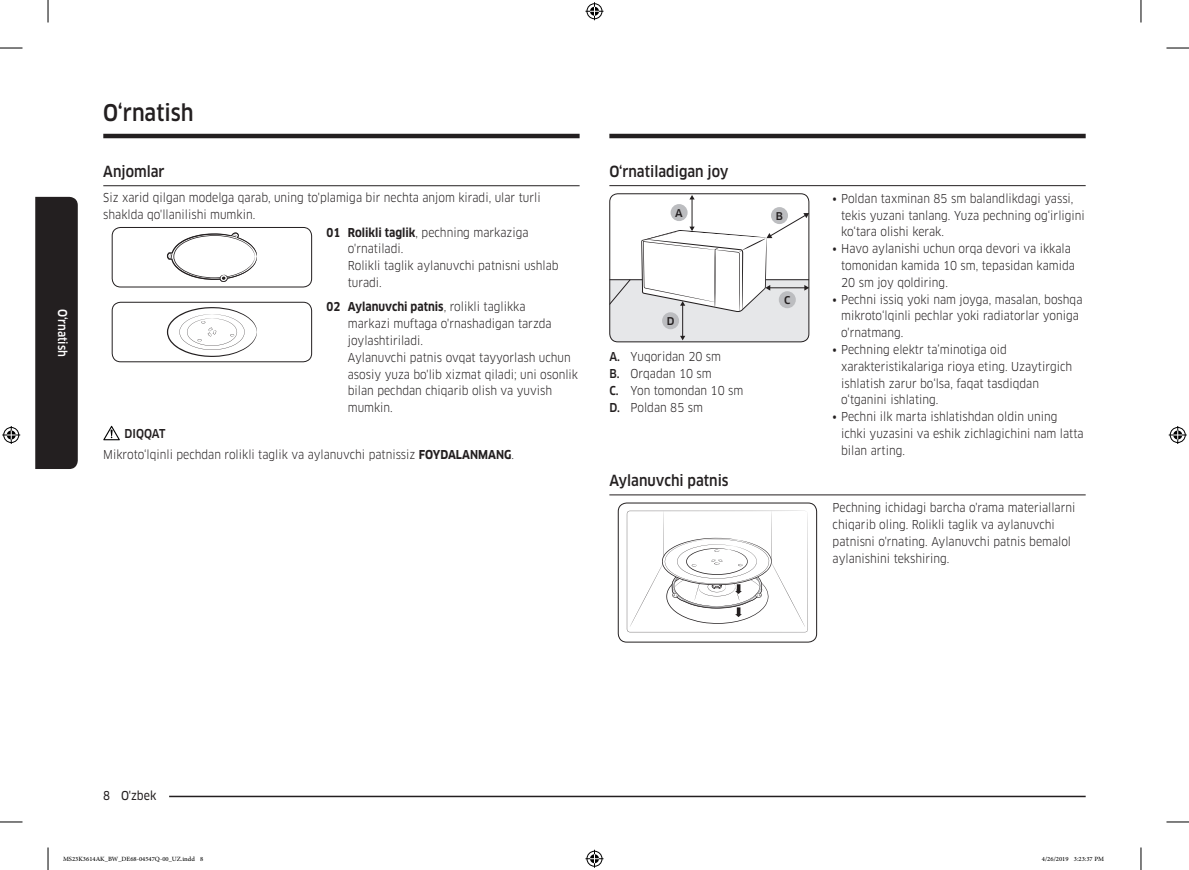
<style>
.page{position:relative;width:1189px;height:870px;background:#fff}
.page>*{position:absolute;margin:0;border:0;box-sizing:border-box;transform-origin:0 0}
.t1{font:500 22.5px "Samsung Clan Pro";color:#231f20;scale:.9 1}
.t2{font:500 15px "Samsung Clan Pro";color:#231f20;scale:.9 1}
.P_Underlist_02{font:12px/16.8px "Samsung Clan Pro";color:#231f20;scale:.9 1}
.SIDEBAR{font:500 12px "Samsung Clan Pro";color:#fff;scale:.9 1}
.t3{font:12px "Samsung Clan Pro News";color:#231f20;scale:.9 1}
.DL_DT_Caution{font:500 12px "Samsung Clan Pro";color:#231f20;scale:.9 1}
.t4{font:500 10.5px "Samsung Clan Pro";color:#231f20}
.t5{font:9px "Adobe Arabic";color:#000}
.s1{font-weight:700}
.s2{font-weight:500}
.s3{font-family:"Samsung Clan Pro News"}
</style>
<div class="page">
<hr style="left:150px;top:796px;width:935px;height:1px;background:#231f20">
<div style="left:103px;top:787px;width:66px;height:15px;background:#fff"></div>
<div style="left:35px;top:197px;width:43px;height:272px;background:#231f20"></div>
<hr style="left:609px;top:134px;width:476px;height:4px;background:#231f20">
<hr style="left:103px;top:134px;width:477px;height:4px;background:#231f20">
<hr style="left:103px;top:185px;width:477px;height:1px;background:#231f20">
<svg style="left:167px;top:232px;width:90px;height:50px"></svg>
<div style="left:112px;top:227px;width:200px;height:60px;border:1px solid #231f20;border-radius:9px"></div>
<svg style="left:167px;top:307px;width:90px;height:50px"></svg>
<div style="left:112px;top:302px;width:200px;height:60px;border:1px solid #231f20;border-radius:9px"></div>
<svg style="left:103px;top:426px;width:17px;height:14px"></svg>
<hr style="left:609px;top:185px;width:476px;height:1px;background:#231f20">
<hr style="left:609px;top:494px;width:476px;height:1px;background:#231f20">
<div style="left:609px;top:280px;width:200px;height:62px;background:#e6e7e9"></div>
<hr style="left:609px;top:279px;width:200px;height:1px;background:#231f20">
<svg style="left:611px;top:279px;width:20px;height:25px"></svg>
<hr style="left:682px;top:305px;width:1px;height:32px;background:#231f20">
<svg style="left:680px;top:336px;width:5px;height:4px"></svg>
<svg style="left:641px;top:195px;width:168px;height:117px"></svg>
<div style="left:670px;top:204px;width:17px;height:17px;background:#bcbdc0;border-radius:50%"></div>
<div style="left:771px;top:207px;width:17px;height:17px;background:#bcbdc0;border-radius:50%"></div>
<div style="left:779px;top:291px;width:17px;height:17px;background:#bcbdc0;border-radius:50%"></div>
<div style="left:662px;top:312px;width:17px;height:17px;background:#bcbdc0;border-radius:50%"></div>
<div style="left:609px;top:193px;width:200px;height:149px;border:1px solid #231f20;border-radius:8px"></div>
<svg style="left:626px;top:510px;width:180px;height:123px"></svg>
<svg style="left:627px;top:511px;width:181px;height:121px"></svg>
<div style="left:618px;top:503px;width:199px;height:139px;border:1px solid #231f20;border-radius:9px"></div>
<svg style="left:0;top:48px;width:22px;height:1px"></svg>
<svg style="left:1166px;top:48px;width:23px;height:1px"></svg>
<svg style="left:0;top:822px;width:22px;height:1px"></svg>
<svg style="left:1166px;top:822px;width:23px;height:1px"></svg>
<svg style="left:48px;top:0;width:1px;height:22px"></svg>
<svg style="left:48px;top:847px;width:1px;height:23px"></svg>
<svg style="left:1141px;top:0;width:1px;height:22px"></svg>
<svg style="left:1141px;top:847px;width:1px;height:23px"></svg>
<svg style="left:585px;top:2px;width:18px;height:18px"></svg>
<svg style="left:585px;top:850px;width:18px;height:18px"></svg>
<svg style="left:2px;top:426px;width:18px;height:18px"></svg>
<svg style="left:1169px;top:426px;width:18px;height:18px"></svg>
<p class="SIDEBAR" style="left:70px;top:309px;width:55px;rotate:90deg">O‘rnatish</p>
<h1 class="t1" style="left:103px;top:100px;width:102px">O‘rnatish</h1>
<h2 class="t2" style="left:103px;top:163px;width:70px">Anjomlar</h2>
<p class="P_Underlist_02" style="left:103px;top:189px;width:487px">Siz xarid qilgan modelga qarab, uning to'plamiga bir nechta anjom kiradi, ular turli shaklda qo'llanilishi mumkin.</p>
<p class="P_Underlist_02" style="left:348px;top:224px;width:202px;text-indent:-21px"><span class="s1">01 Rolikli taglik</span>, pechning markaziga o'rnatiladi.</p>
<p class="P_Underlist_02" style="left:348px;top:257px;width:236px">Rolikli taglik aylanuvchi patnisni ushlab turadi.</p>
<p class="P_Underlist_02" style="left:348px;top:298px;width:228px;text-indent:-21px"><span class="s1">02 Aylanuvchi patnis</span>, rolikli taglikka markazi muftaga o'rnashadigan tarzda joylashtiriladi.</p>
<p class="P_Underlist_02" style="left:348px;top:349px;width:257px">Aylanuvchi patnis ovqat tayyorlash uchun asosiy yuza bo'lib xizmat qiladi; uni osonlik bilan pechdan chiqarib olish va yuvish mumkin.</p>
<p class="DL_DT_Caution" style="left:125px;top:427px;width:47px">DIQQAT</p>
<p class="P_Underlist_02" style="left:103px;top:446px;width:458px">Mikroto‘lqinli pechdan rolikli taglik va aylanuvchi patnissiz <span class="s1">FOYDALANMANG</span>.</p>
<h2 class="t2" style="left:609px;top:162px;width:134px">O‘rnatiladigan joy</h2>
<p class="t4" style="left:675px;top:207px;width:9px">A</p>
<p class="t4" style="left:776px;top:210px;width:9px">B</p>
<p class="t4" style="left:667px;top:315px;width:9px">D</p>
<p class="P_Underlist_02" style="left:609px;top:348px;width:126px"><span class="s2">A.</span> Yuqoridan 20 sm</p>
<p class="P_Underlist_02" style="left:609px;top:365px;width:115px"><span class="s2">B.</span> Orqadan 10 sm</p>
<p class="P_Underlist_02" style="left:609px;top:382px;width:150px"><span class="s2">C.</span> Yon tomondan 10 sm</p>
<p class="P_Underlist_02" style="left:609px;top:399px;width:106px"><span class="s2">D.</span> Poldan 85 sm</p>
<h2 class="t2" style="left:609px;top:472px;width:134px">Aylanuvchi patnis</h2>
<p class="t4" style="left:784px;top:294px;width:8px">C</p>
<p class="P_Underlist_02" style="left:841px;top:190px;width:272px;text-indent:-9px"><span class="s3">•</span> Poldan taxminan 85 sm balandlikdagi yassi, tekis yuzani tanlang. Yuza pechning og‘irligini ko‘tara olishi kerak.</p>
<p class="P_Underlist_02" style="left:841px;top:240px;width:261px;text-indent:-9px"><span class="s3">•</span> Havo aylanishi uchun orqa devori va ikkala tomonidan kamida 10 sm, tepasidan kamida<br>20 sm joy qoldiring.</p>
<p class="P_Underlist_02" style="left:841px;top:291px;width:270px;text-indent:-9px"><span class="s3">•</span> Pechni issiq yoki nam joyga, masalan, boshqa mikroto‘lqinli pechlar yoki radiatorlar yoniga o'rnatmang.</p>
<p class="P_Underlist_02" style="left:841px;top:341px;width:258px;text-indent:-9px"><span class="s3">•</span> Pechning elektr ta’minotiga oid xarakteristikalariga rioya eting. Uzaytirgich ishlatish zarur bo‘lsa, faqat tasdiqdan o‘tganini ishlating.</p>
<p class="P_Underlist_02" style="left:841px;top:408px;width:271px;text-indent:-9px"><span class="s3">•</span> Pechni ilk marta ishlatishdan oldin uning ichki yuzasini va eshik zichlagichini nam latta bilan arting.</p>
<p class="P_Underlist_02" style="left:832px;top:499px;width:271px">Pechning ichidagi barcha o'rama materiallarni chiqarib oling. Rolikli taglik va aylanuvchi patnisni o'rnating. Aylanuvchi patnis bemalol aylanishini tekshiring.</p>
<p class="t3" style="left:103px;top:788px;width:60px">8 O'zbek</p>
<p class="t5" style="left:63px;top:853px;width:142px">MS23K3614AK_BW_DE68-04547Q-00_UZ.indd 8</p>
<p class="t5" style="left:1042px;top:853px;width:64px">4/26/2019 3:23:37 PM</p>
</div>
